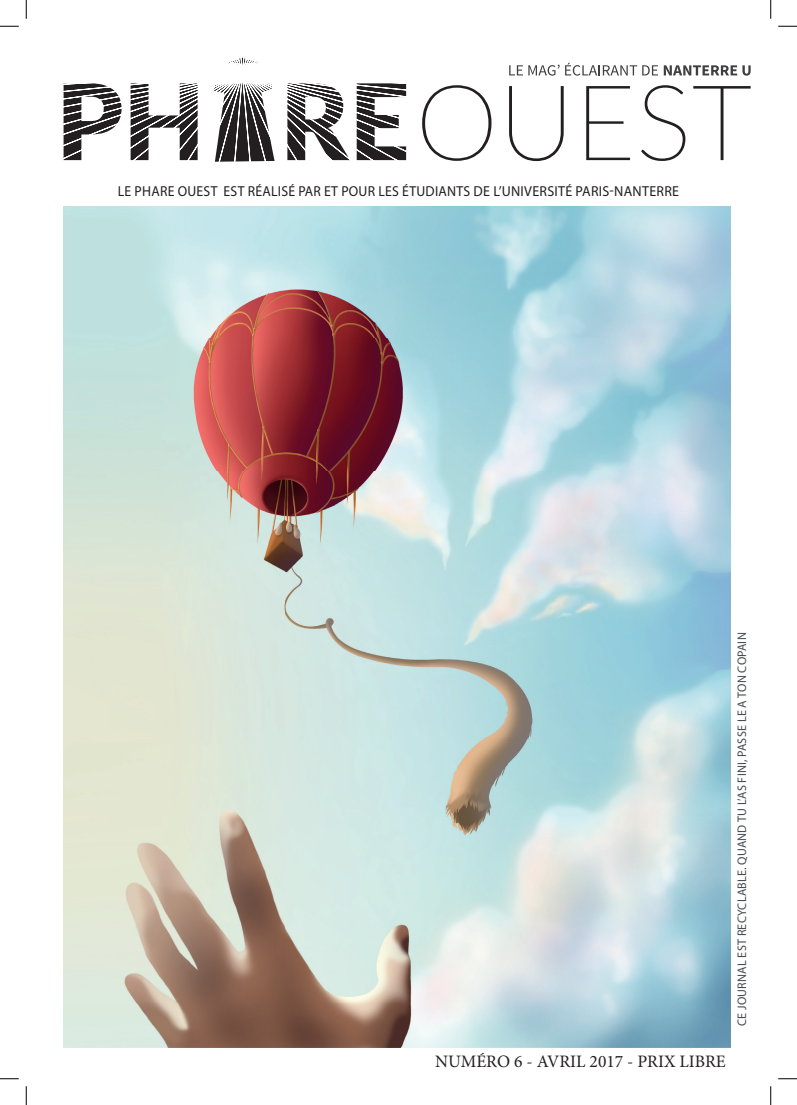
<style>
.page{position:relative;width:797px;height:1105px;background:#fff}
.page>*{position:absolute;margin:0;border:0;box-sizing:border-box;transform-origin:0 0}
.t1{font:17.5px "Minion Pro";color:#231f20}
.t2{font:14.5px "Myriad Pro";letter-spacing:.02em;color:#231f20;scale:.95 1}
.t3{font:12.5px "Myriad Pro";letter-spacing:.02em;color:#444c52}
</style>
<div class="page">
<svg style="left:63px;top:57px;width:429px;height:105px"></svg>
<svg style="left:422px;top:85px;width:69px;height:76px"></svg>
<svg style="left:509px;top:86px;width:54px;height:75px"></svg>
<svg style="left:586px;top:86px;width:44px;height:74px"></svg>
<svg style="left:641px;top:85px;width:44px;height:76px"></svg>
<svg style="left:693px;top:86px;width:57px;height:74px"></svg>
<svg style="left:509px;top:65px;width:50px;height:11px"></svg>
<svg style="left:565px;top:63px;width:185px;height:13px"></svg>
<img style="left:63px;top:206px;width:667px;height:842px">
<svg style="left:0;top:25px;width:19px;height:2px"></svg>
<svg style="left:778px;top:25px;width:19px;height:2px"></svg>
<svg style="left:0;top:1078px;width:19px;height:1px"></svg>
<svg style="left:778px;top:1078px;width:19px;height:1px"></svg>
<svg style="left:25px;top:0;width:2px;height:19px"></svg>
<svg style="left:25px;top:1086px;width:2px;height:19px"></svg>
<svg style="left:770px;top:0;width:1px;height:19px"></svg>
<svg style="left:770px;top:1086px;width:1px;height:19px"></svg>
<p class="t2" style="left:118px;top:182px;width:592px">LE PHARE OUEST EST RÉALISÉ PAR ET POUR LES ÉTUDIANTS DE L’UNIVERSITÉ PARIS-NANTERRE</p>
<p class="t1" style="left:435px;top:1049px;width:292px">NUMÉRO 6 - AVRIL 2017 - PRIX LIBRE</p>
<p class="t3" style="left:734px;top:1026px;width:395px;rotate:-90deg">CE JOURNAL EST RECYCLABLE. QUAND TU L’AS FINI, PASSE LE A TON COPAIN</p>
</div>
